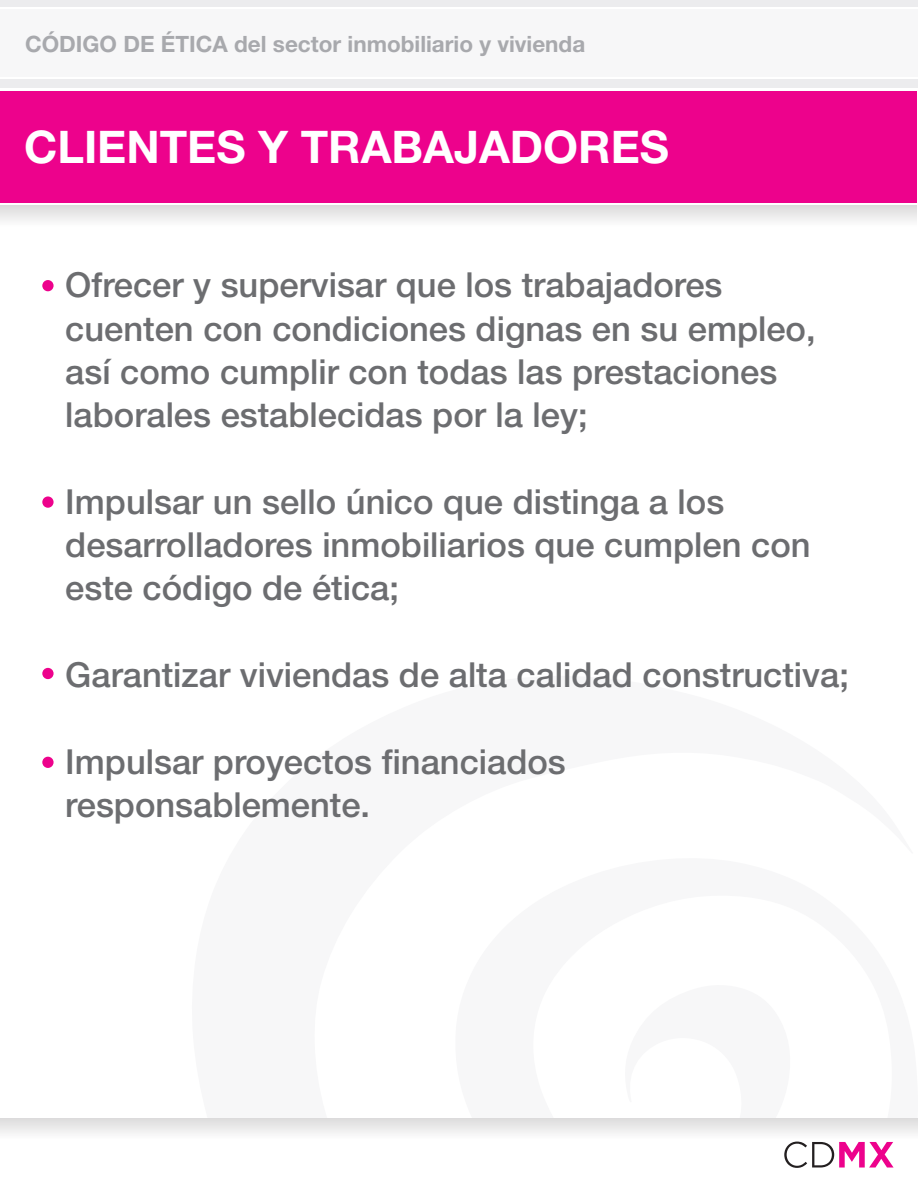
<style>
.page{position:relative;width:918px;height:1188px;background:#fff}
.page>*{position:absolute;margin:0;border:0;box-sizing:border-box;transform-origin:0 0}
.t1{font:700 45px "Helvetica Neue LT Std";color:#fff}
.t2{font:500 34.5px/43.2px "Helvetica Neue LT Std";color:#6c6d70}
.t3{font:700 22.5px "Helvetica Neue LT Std";color:#a8a9ad}
</style>
<div class="page">
<div style="left:0;top:91px;width:917px;height:111px;background:#ed028c"></div>
<div style="left:0;top:206px;width:917px;height:60px;background:linear-gradient(to bottom,#ececec,#fff)"></div>
<div style="left:0;top:0;width:917px;height:7px;background:#ececee"></div>
<div style="left:0;top:79px;width:917px;height:9px;background:#ececee"></div>
<div style="left:0;top:9px;width:917px;height:68px;background:#f7f7f8"></div>
<div style="left:42px;top:280px;width:12px;height:11px;background:#ed028c;border-radius:50%"></div>
<div style="left:42px;top:496px;width:12px;height:12px;background:#ed028c;border-radius:50%"></div>
<div style="left:42px;top:668px;width:12px;height:11px;background:#ed028c;border-radius:50%"></div>
<div style="left:42px;top:757px;width:12px;height:11px;background:#ed028c;border-radius:50%"></div>
<div style="left:0;top:1118px;width:918px;height:60px;background:linear-gradient(to bottom,#ebebeb,#fff)"></div>
<svg style="left:784px;top:1142px;width:110px;height:26px"></svg>
<p class="t3" style="left:25px;top:30px;width:562px">CÓDIGO DE ÉTICA del sector inmobiliario y vivienda</p>
<h1 class="t1" style="left:24px;top:119px;width:647px">CLIENTES Y TRABAJADORES</h1>
<p class="t2" style="left:65px;top:263px;width:752px">Ofrecer y supervisar que los trabajadores cuenten con condiciones dignas en su empleo, así como cumplir con todas las prestaciones laborales establecidas por la ley;</p>
<p class="t2" style="left:65px;top:480px;width:747px">Impulsar un sello único que distinga a los desarrolladores inmobiliarios que cumplen con este código de ética;</p>
<p class="t2" style="left:65px;top:653px;width:785px">Garantizar viviendas de alta calidad constructiva;</p>
<p class="t2" style="left:65px;top:739px;width:502px">Impulsar proyectos financiados responsablemente.</p>
</div>
